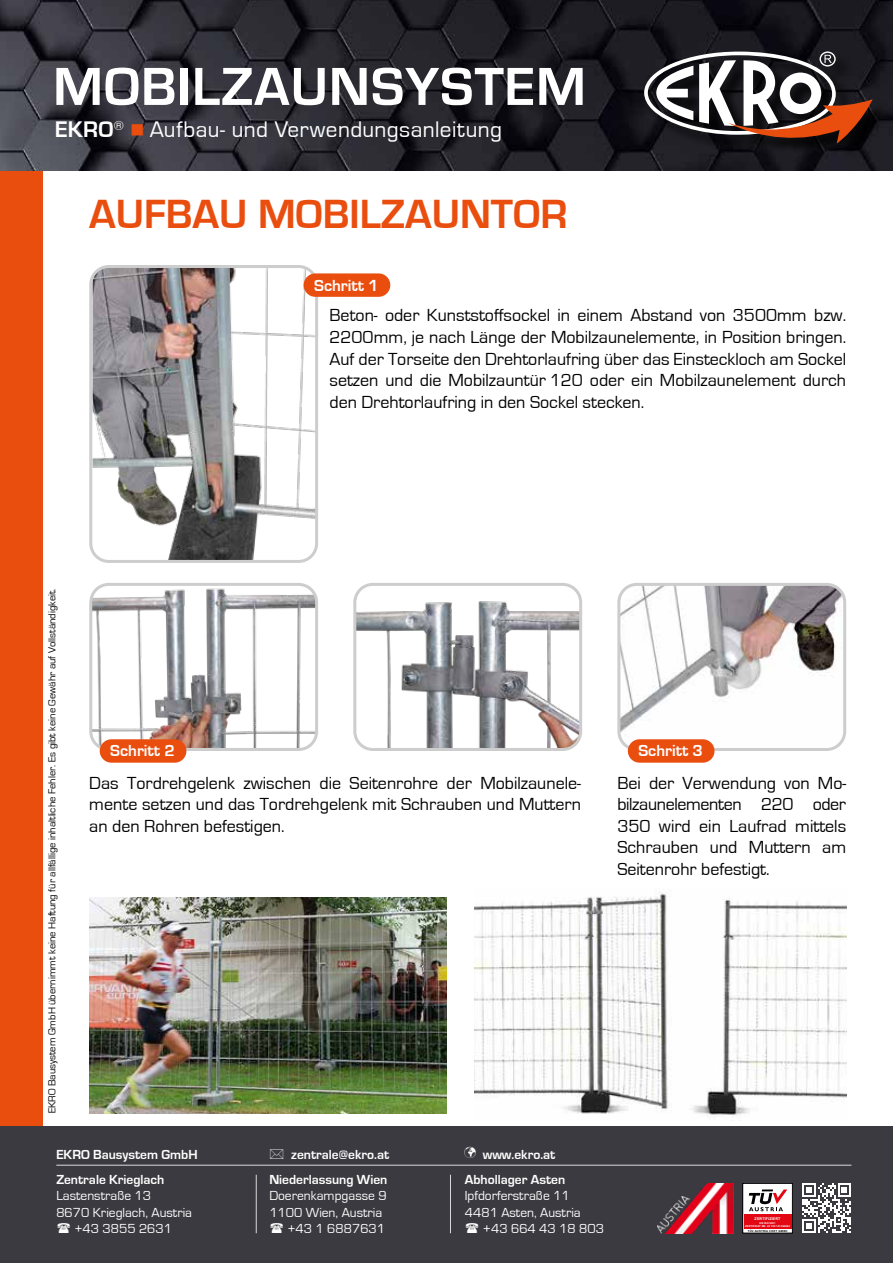
<style>
.page{position:relative;width:893px;height:1263px;background:#fff}
.page>*{position:absolute;margin:0;border:0;box-sizing:border-box;transform-origin:0 0}
.t1{font:700 55.5px "Eurostile";letter-spacing:.02em;color:#fff}
.t2{font:700 42px "Eurostile";color:#e94e0f}
.t3{font:23.25px "Eurostile";letter-spacing:.015em;color:#fff}
.t4{font:18px/21.6px "Eurostile";color:#000;text-align:justify}
.t5{font:700 16.5px "Eurostile";color:#fff}
.t6{font:13.5px "Eurostile";color:#fff}
.t7{font:700 13.5px "Eurostile";color:#fff}
.t8{font:10.5px "Eurostile";color:#000}
.t9{font:700 3.75px "Arial";letter-spacing:.02em;color:#fff}
.t10{font:700 2.7px/3.4px "Arial";letter-spacing:.02em;color:#fff;text-align:center}
.t11{font:700 2.7px "Arial";letter-spacing:.08em;color:#000}
.s1{font-weight:700}
.s2{color:#e94e0f}
</style>
<div class="page">
<img style="left:89px;top:898px;width:357px;height:215px">
<div style="left:0;top:0;width:43px;height:1263px;background:#e94e0f"></div>
<div style="left:0;top:1127px;width:893px;height:136px;background:#3a3a40"></div>
<img style="left:0;top:0;width:893px;height:170px">
<div style="left:646px;top:54px;width:243px;height:105px;background:#000;opacity:.75"></div>
<svg style="left:644px;top:51px;width:228px;height:92px"></svg>
<div style="left:743px;top:1183px;width:49px;height:50px;background:#fff"></div>
<div style="left:744px;top:1214px;width:47px;height:15px;background:#e30613"></div>
<svg style="left:749px;top:1189px;width:38px;height:22px"></svg>
<img style="left:658px;top:1183px;width:75px;height:50px">
<hr style="left:256px;top:1175px;width:1px;height:58px;background:#dad9dd">
<hr style="left:450px;top:1175px;width:1px;height:58px;background:#dad9dd">
<hr style="left:56px;top:1165px;width:795px;height:1px;background:#dad9dd">
<svg style="left:802px;top:1183px;width:49px;height:50px"></svg>
<img style="left:93px;top:587px;width:221px;height:160px">
<div style="left:89px;top:583px;width:229px;height:168px;border:3px solid #cdcdcd;border-radius:18px"></div>
<img style="left:357px;top:587px;width:221px;height:160px">
<div style="left:353px;top:583px;width:229px;height:168px;border:3px solid #cdcdcd;border-radius:18px"></div>
<img style="left:621px;top:587px;width:221px;height:160px">
<div style="left:617px;top:583px;width:229px;height:168px;border:3px solid #cdcdcd;border-radius:18px"></div>
<img style="left:93px;top:269px;width:221px;height:290px">
<div style="left:89px;top:265px;width:229px;height:298px;border:3px solid #cdcdcd;border-radius:18px"></div>
<div style="left:304px;top:273px;width:86px;height:24px;background:#e94e0f;border-radius:12px"></div>
<div style="left:100px;top:739px;width:86px;height:24px;background:#e94e0f;border-radius:12px"></div>
<div style="left:628px;top:739px;width:86px;height:24px;background:#e94e0f;border-radius:12px"></div>
<img style="left:475px;top:892px;width:371px;height:226px">
<h1 class="t1" style="left:53px;top:56px;width:534px">MOBILZAUNSYSTEM</h1>
<p class="t3" style="left:55px;top:117px;width:448px"><span class="s1">EKRO</span><sup>®</sup> <span class="s2">■</span> Aufbau- und Verwendungsanleitung</p>
<h2 class="t2" style="left:89px;top:191px;width:480px">AUFBAU MOBILZAUNTOR</h2>
<p class="t5" style="left:314px;top:276px;width:66px">Schritt 1</p>
<p class="t4" style="left:330px;top:305px;width:518px">Beton- oder Kunststoffsockel in einem Abstand von 3500mm bzw.<br>2200mm, je nach Länge der Mobilzaunelemente, in Position bringen.<br>Auf der Torseite den Drehtorlaufring über das Einsteckloch am Sockel setzen und die Mobilzauntür 120 oder ein Mobilzaunelement durch den Drehtorlaufring in den Sockel stecken.</p>
<p class="t8" style="left:46px;top:1113px;width:526px;rotate:-90deg">EKRO Bausystem GmbH übernimmt keine Haftung für allfällige inhaltliche Fehler. Es gibt keine Gewähr auf Vollständigkeit.</p>
<p class="t5" style="left:110px;top:742px;width:66px">Schritt 2</p>
<p class="t5" style="left:638px;top:742px;width:66px">Schritt 3</p>
<p class="t4" style="left:89px;top:772px;width:493px">Das Tordrehgelenk zwischen die Seitenrohre der Mobilzaunele&shy;mente setzen und das Tordrehgelenk mit Schrauben und Muttern an den Rohren befestigen.</p>
<p class="t4" style="left:617px;top:772px;width:230px">Bei der Verwendung von Mo&shy;bilzaunelementen 220 oder 350 wird ein Laufrad mittels Schrauben und Muttern am Seitenrohr befestigt.</p>
<p class="t7" style="left:56px;top:1147px;width:143px">EKRO Bausystem GmbH</p>
<p class="t7" style="left:291px;top:1147px;width:99px">zentrale@ekro.at</p>
<p class="t7" style="left:464px;top:1147px;width:93px">✓ www.ekro.at</p>
<p class="t7" style="left:56px;top:1172px;width:110px">Zentrale Krieglach</p>
<p class="t6" style="left:56px;top:1188px;width:96px">Lastenstraße 13</p>
<p class="t6" style="left:56px;top:1205px;width:137px">8670 Krieglach, Austria</p>
<p class="t6" style="left:74px;top:1221px;width:99px">+43 3855 2631</p>
<p class="t7" style="left:269px;top:1172px;width:119px">Niederlassung Wien</p>
<p class="t6" style="left:269px;top:1188px;width:119px">Doerenkampgasse 9</p>
<p class="t6" style="left:269px;top:1205px;width:114px">1100 Wien, Austria</p>
<p class="t6" style="left:287px;top:1221px;width:99px">+43 1 6887631</p>
<p class="t7" style="left:465px;top:1172px;width:102px">Abhollager Asten</p>
<p class="t6" style="left:465px;top:1188px;width:106px">Ipfdorferstraße 11</p>
<p class="t6" style="left:465px;top:1205px;width:117px">4481 Asten, Austria</p>
<p class="t6" style="left:483px;top:1221px;width:123px">+43 664 43 18 803</p>
<p class="t9" style="left:755px;top:1216px;width:27px">ZERTIFIZIERT</p>
<p class="t11" style="left:748px;top:1229px;width:41px">TÜV AUSTRIA CERT GMBH</p>
<p class="t10" style="left:745px;top:1221px;width:46px">EN ISO 9001<br>ZERTIFIKAT NR. 20 100 141384682</p>
</div>
